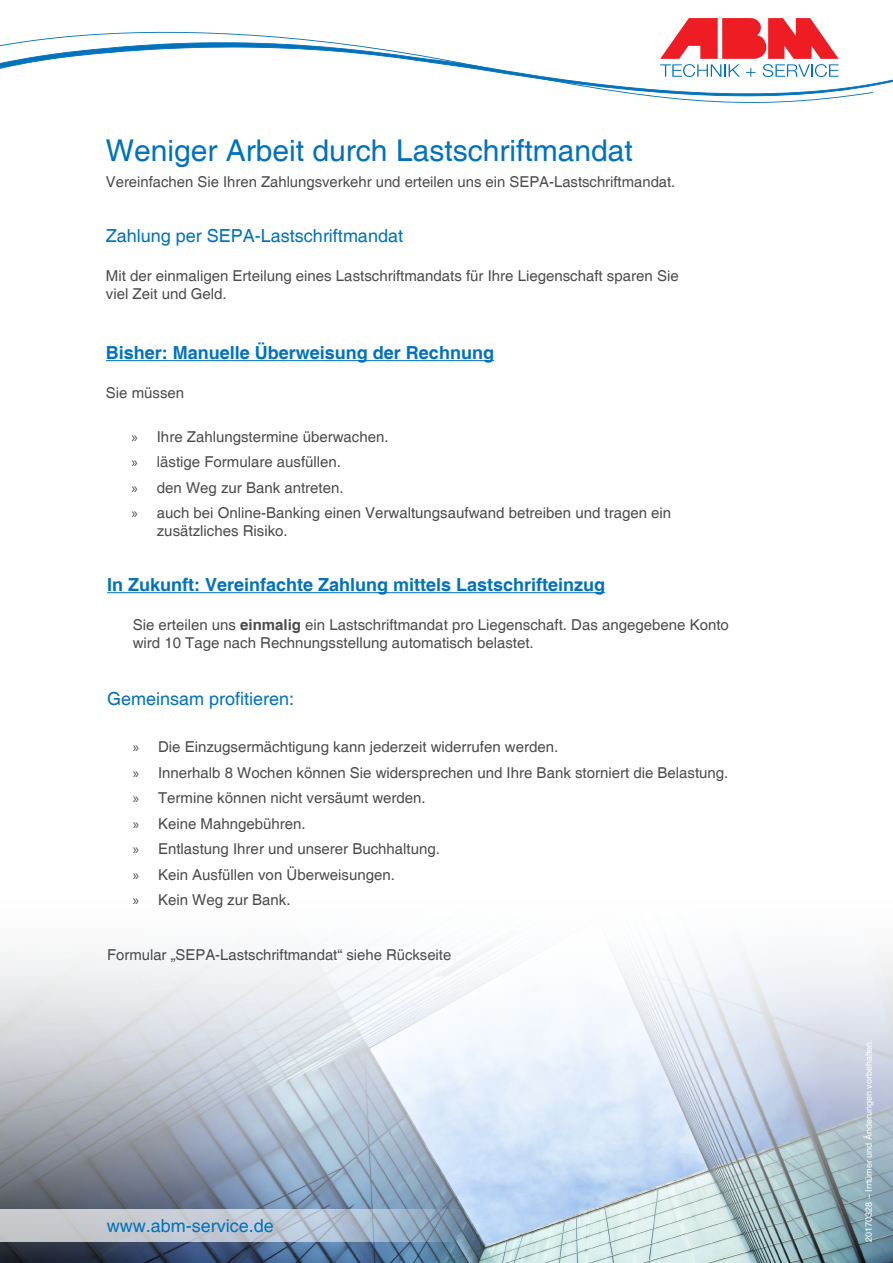
<style>
.page{position:relative;width:893px;height:1263px;background:#fff}
.page>*{position:absolute;margin:0;border:0;box-sizing:border-box;transform-origin:0 0}
.t1{font:30px "Helvetica";color:#0072bc}
.t2{font:700 18px "Helvetica";color:#0072bc}
.t3{font:18px "Helvetica";color:#0072bc}
.t4{font:15px/25.5px "Helvetica";color:#4b4c4d}
.t5{font:9px "Helvetica";color:#fff}
.s1{font-family:"Myriad Pro"}
.s2{font-weight:700}
</style>
<div class="page">
<svg style="left:0;top:31px;width:875px;height:72px"></svg>
<svg style="left:660px;top:18px;width:179px;height:59px"></svg>
<hr style="left:106px;top:360px;width:388px;height:1px;background:#0072bc">
<hr style="left:107px;top:592px;width:498px;height:1px;background:#0072bc">
<img style="left:0;top:956px;width:893px;height:307px">
<svg style="left:0;top:1209px;width:465px;height:33px"></svg>
<h1 class="t1" style="left:106px;top:134px;width:528px">Weniger Arbeit durch Lastschriftmandat</h1>
<p class="t4" style="left:106px;top:169px;width:571px">Vereinfachen Sie Ihren Zahlungsverkehr und erteilen uns ein SEPA-Lastschriftmandat.</p>
<p class="t3" style="left:106px;top:225px;width:299px">Zahlung per SEPA-Lastschriftmandat</p>
<p class="t4" style="left:106px;top:268px;width:574px;line-height:18px">Mit der einmaligen Erteilung eines Lastschriftmandats für Ihre Liegenschaft sparen Sie viel Zeit und Geld.</p>
<p class="t2" style="left:106px;top:341px;width:390px">Bisher: Manuelle Überweisung der Rechnung</p>
<p class="t4" style="left:106px;top:381px;width:80px">Sie müssen</p>
<p class="t4" style="left:131px;top:424px;width:541px"><span class="s1">»</span> Ihre Zahlungstermine überwachen.<br><span class="s1">»</span> lästige Formulare ausfüllen.<br><span class="s1">»</span> den Weg zur Bank antreten.<br><span class="s1">»</span> auch bei Online-Banking einen Verwaltungsaufwand betreiben und tragen ein</p>
<p class="t4" style="left:157px;top:519px;width:132px">zusätzliches Risiko.</p>
<p class="t2" style="left:107px;top:573px;width:500px">In Zukunft: Vereinfachte Zahlung mittels Lastschrifteinzug</p>
<p class="t4" style="left:133px;top:617px;width:598px;line-height:18px">Sie erteilen uns <span class="s2">einmalig</span> ein Lastschriftmandat pro Liegenschaft. Das angegebene Konto wird 10 Tage nach Rechnungsstellung automatisch belastet.</p>
<p class="t3" style="left:107px;top:688px;width:189px">Gemeinsam profitieren:</p>
<p class="t4" style="left:133px;top:735px;width:597px"><span class="s1">»</span> Die Einzugsermächtigung kann jederzeit widerrufen werden.<br><span class="s1">»</span> Innerhalb 8 Wochen können Sie widersprechen und Ihre Bank storniert die Belastung. <span class="s1">»</span> Termine können nicht versäumt werden.<br><span class="s1">»</span> Keine Mahngebühren.<br><span class="s1">»</span> Entlastung Ihrer und unserer Buchhaltung.<br><span class="s1">»</span> Kein Ausfüllen von Überweisungen.<br><span class="s1">»</span> Kein Weg zur Bank.</p>
<p class="t4" style="left:107px;top:942px;width:346px">Formular „SEPA-Lastschriftmandat“ siehe Rückseite</p>
<p class="t3" style="left:107px;top:1215px;width:169px">www.abm-service.de</p>
<p class="t5" style="left:863px;top:1242px;width:204px;rotate:-90deg">20170328 – Irrtümer und Änderungen vorbehalten.</p>
</div>
